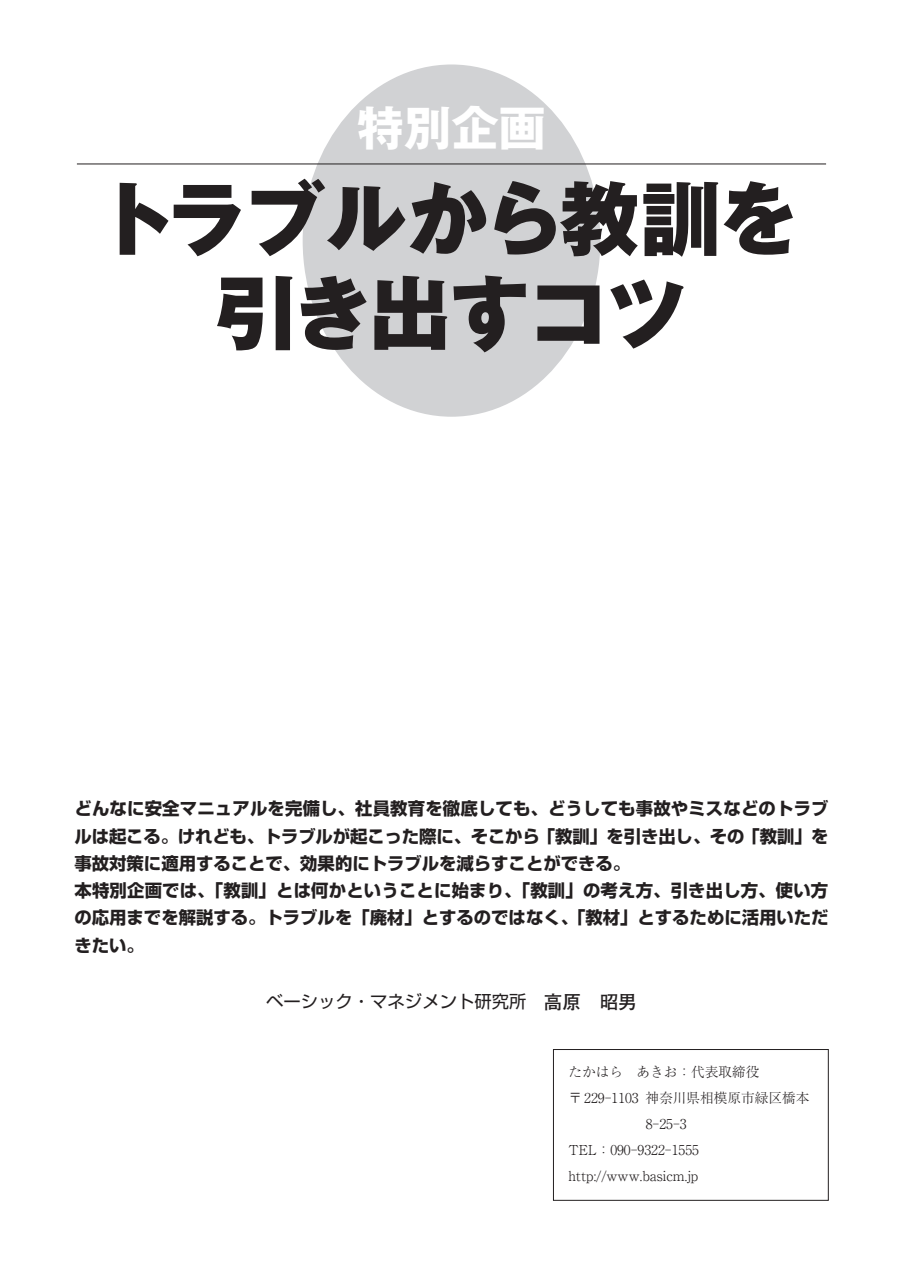
<style>
.page{position:relative;width:903px;height:1275px;background:#fff}
.page>*{position:absolute;margin:0;border:0;box-sizing:border-box;transform-origin:0 0}
.t1{font:800 80.67px/94.1px "Gothic MB101 Pro";letter-spacing:-.03em;color:#231f20;text-align:center}
.t2{font:700 47.07px "Gothic MB101 Pro";color:#fff}
.t3{font:700 17.32px/27.3px "Shin Go Pro";color:#231f20}
.t4{font:17.32px "Shin Go Pro";color:#231f20}
.t5{font:300 13.65px/26.1px "Ryumin Pro";color:#231f20}
.t6{font:300 13.65px "Ryumin Pr 6";color:#231f20}
.s1{font-family:"Futo Go B101 Pr 6";font-weight:700;font-size:18.55px}
.s2{font-family:"Ryumin Pr 6"}
.s3{font-family:"Ryumin Pro"}
.s4{font-family:"Tsuku Min Pro D";font-weight:400}
</style>
<div class="page">
<div style="left:553px;top:1049px;width:275px;height:151px;border:1px solid #231f20"></div>
<div style="left:303px;top:64px;width:297px;height:353px;background:#d1d2d4;border-radius:50%"></div>
<hr style="left:77px;top:164px;width:749px;height:1px;background:#231f20">
<h2 class="t2" style="left:357px;top:89px;width:190px">特別企画</h2>
<h1 class="t1" style="left:96px;top:162px;width:704px">トラブルから教訓を引き出すコツ</h1>
<p class="t3" style="left:75px;top:793px;width:756px">どんなに安全マニュアルを完備し、社員教育を徹底しても、どうしても事故やミスなどのトラブルは起こる。けれども、トラブルが起こった際に、そこから「教訓」を引き出し、その「教訓」を事故対策に適用することで、効果的にトラブルを減らすことができる。<br>本特別企画では、「教訓」とは何かということに始まり、「教訓」の考え方、引き出し方、使い方の応用までを解説する。トラブルを「廃材」とするのではなく、「教材」とするために活用いただきたい。</p>
<p class="t4" style="left:266px;top:987px;width:372px">ベーシック・マネジメント研究所 <span class="s1">高原 昭男</span></p>
<p class="t5" style="left:568px;top:1058px;width:192px">たかはら あきお：<span class="s2">代表取締役</span></p>
<p class="t6" style="left:568px;top:1087px;width:242px"><span class="s3">〒 229-1103</span> 神奈川県相模原市緑区橋本</p>
<p class="t5" style="left:568px;top:1110px;width:132px;text-indent:77px">8-25-3<br>TEL：090-9322-1555 http:<span class="s4">//</span>www.basicm.jp</p>
</div>
